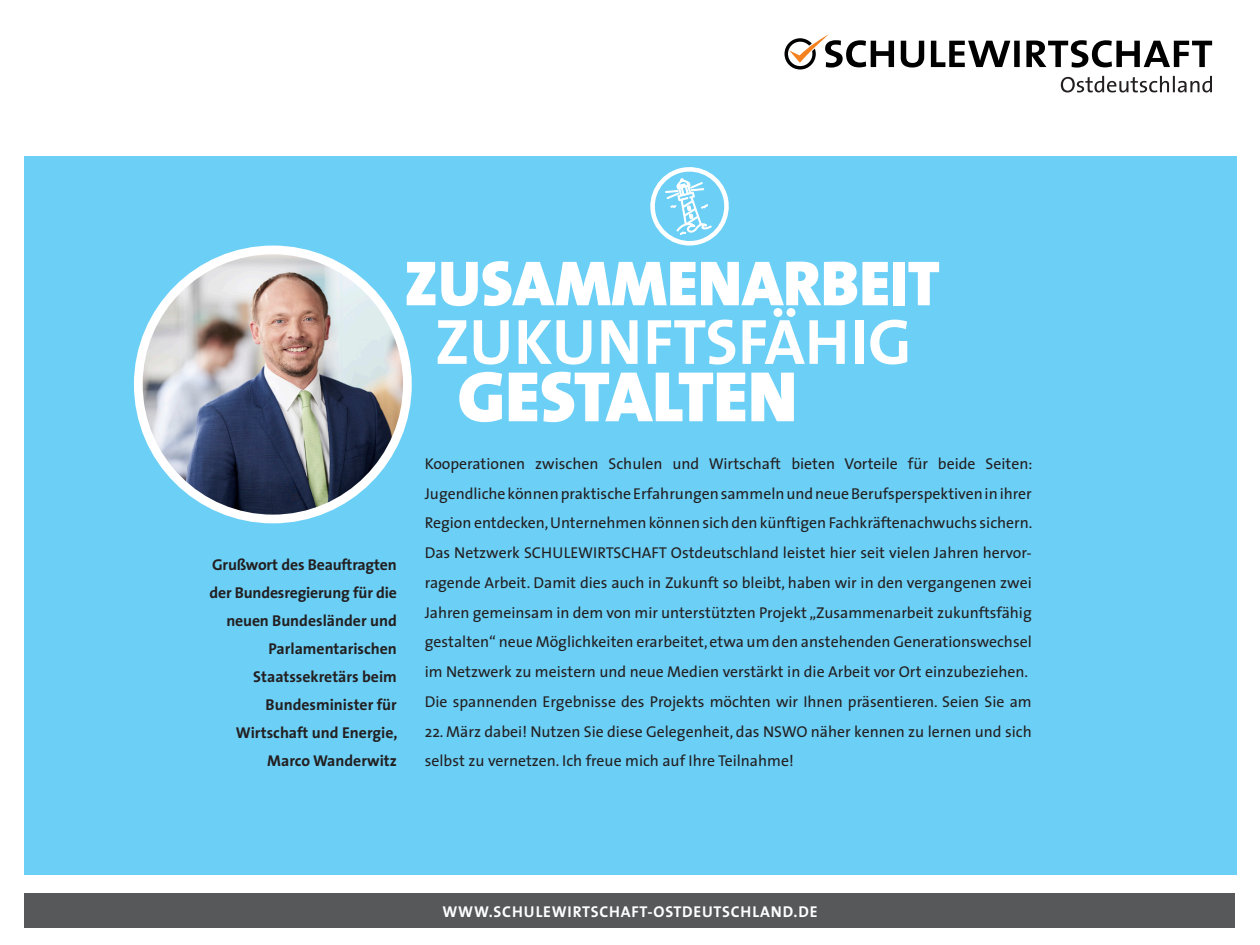
<style>
.page{position:relative;width:1260px;height:945px;background:#fff}
.page>*{position:absolute;margin:0;border:0;box-sizing:border-box;transform-origin:0 0}
.t1{font:900 72.1px "The Sans";letter-spacing:-.005em;color:#fff}
.t2{font:700 64.58px "The Sans";color:#fff}
.t3{font:900 64.23px "The Sans";color:#fff}
.t4{font:15.75px/29.8px "The Sans";color:#231f20;text-align:justify}
.t5{font:700 15.75px/28px "The Sans";color:#231f20;text-align:right}
.t6{font:700 15.75px "The Sans";letter-spacing:.05em;color:#fff}
</style>
<div class="page">
<div style="left:24px;top:156px;width:1212px;height:718px;background:#6bcff6"></div>
<svg style="left:785px;top:34px;width:427px;height:36px"></svg>
<svg style="left:1061px;top:76px;width:151px;height:16px"></svg>
<div style="left:25px;top:893px;width:1210px;height:35px;background:#57585a"></div>
<img style="left:138px;top:250px;width:269px;height:269px;border-radius:135px">
<div style="left:134px;top:246px;width:278px;height:277px;border:9px solid #fff;border-radius:50%"></div>
<svg style="left:650px;top:167px;width:79px;height:79px"></svg>
<p class="t3" style="left:404px;top:229px;width:537px">ZUSAMMENARBEIT</p>
<p class="t2" style="left:435px;top:288px;width:478px">ZUKUNFTSFÄHIG</p>
<p class="t1" style="left:457px;top:336px;width:341px">GESTALTEN</p>
<p class="t5" style="left:210px;top:551px;width:190px">Grußwort des Beauftragten der Bundesregierung für die neuen Bundesländer und<br>Parlamentarischen<br>Staatssekretärs beim<br>Bundesminister für<br>Wirtschaft und Energie,<br>Marco Wanderwitz</p>
<p class="t4" style="left:425px;top:448px;width:609px">Kooperationen zwischen Schulen und Wirtschaft bieten Vorteile für beide Seiten:<br>Jugendliche können praktische Erfahrungen sammeln und neue Berufsperspektiven in ihrer Region entdecken, Unternehmen können sich den künftigen Fachkräftenachwuchs sichern.<br>Das Netzwerk SCHULEWIRTSCHAFT Ostdeutschland leistet hier seit vielen Jahren hervor&shy;ragende Arbeit. Damit dies auch in Zukunft so bleibt, haben wir in den vergangenen zwei Jahren gemeinsam in dem von mir unterstützten Projekt „Zusammenarbeit zukunftsfähig gestalten“ neue Möglichkeiten erarbeitet, etwa um den anstehenden Generationswechsel im Netzwerk zu meistern und neue Medien verstärkt in die Arbeit vor Ort einzubeziehen.</p>
<p class="t4" style="left:425px;top:686px;width:609px">Die spannenden Ergebnisse des Projekts möchten wir Ihnen präsentieren. Seien Sie am</p>
<p class="t4" style="left:425px;top:716px;width:609px">22. März dabei! Nutzen Sie diese Gelegenheit, das NSWO näher kennen zu lernen und sich selbst zu vernetzen. Ich freue mich auf Ihre Teilnahme!</p>
<p class="t6" style="left:443px;top:898px;width:376px">WWW.SCHULEWIRTSCHAFT-OSTDEUTSCHLAND.DE</p>
</div>
